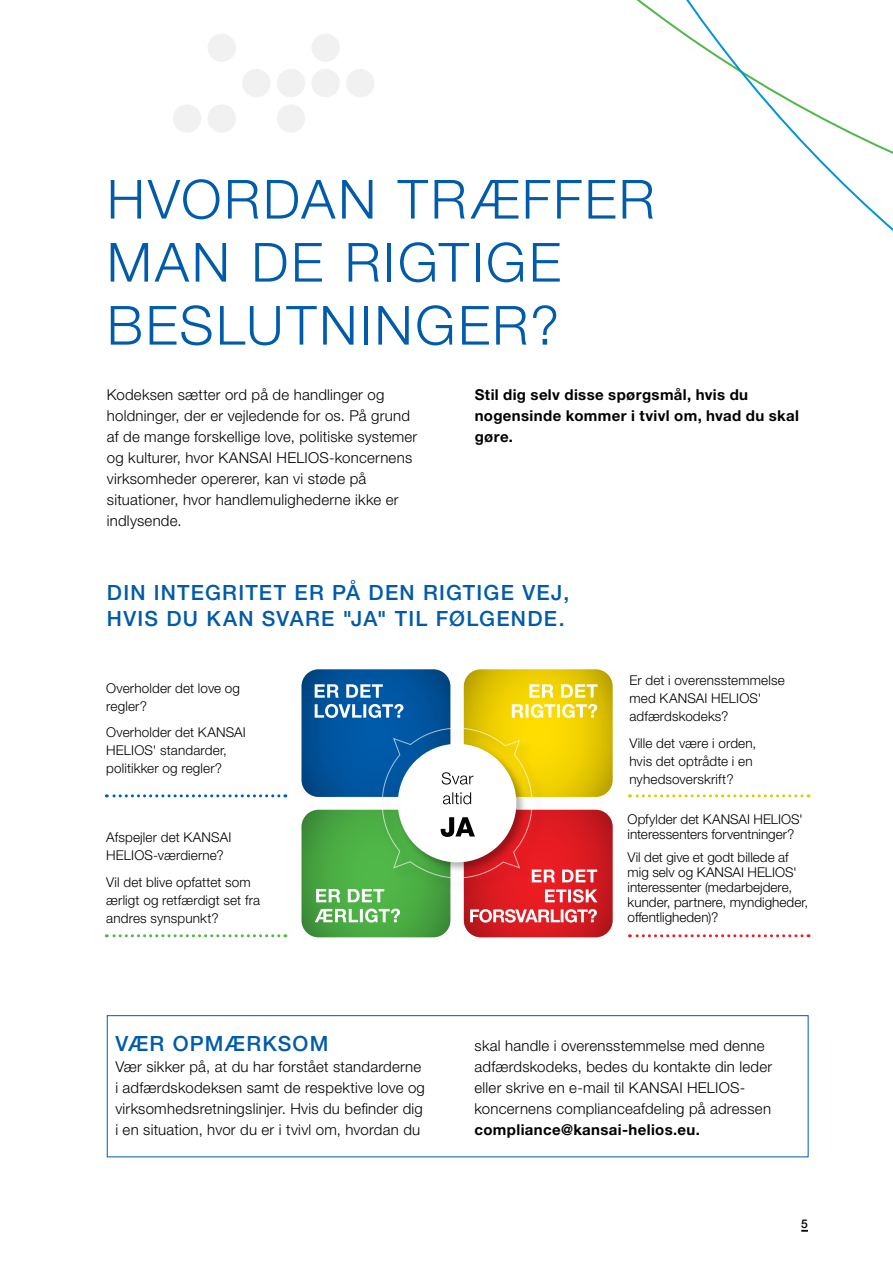
<style>
.page{position:relative;width:893px;height:1263px;background:#fff}
.page>*{position:absolute;margin:0;border:0;box-sizing:border-box;transform-origin:0 0}
.t1{font:300 54px/63px "Helvetica Neue LTW1 G";letter-spacing:.05em;color:#005baa}
.t2{font:500 21px/25.2px "Helvetica Neue LTW1 G";letter-spacing:.06em;color:#005baa}
.t3{font:300 15px/21px "Helvetica Neue LTW1 G";letter-spacing:.015em;color:#000}
.t4{font:700 15px/21px "Helvetica Neue LTW1 G";letter-spacing:.025em;color:#000}
.t5{font:300 13.5px/18px "Helvetica Neue LTW1 G";letter-spacing:.005em;color:#000}
.t6{font:500 12px "Helvetica Neue LTW1 G";color:#000}
</style>
<div class="page">
<svg style="left:801px;top:1230px;width:7px;height:2px"></svg>
<svg style="left:636px;top:0;width:257px;height:231px"></svg>
<div style="left:107px;top:1015px;width:701px;height:142px;border:1px solid #005baa"></div>
<svg style="left:629px;top:794px;width:173px;height:3px"></svg>
<svg style="left:629px;top:934px;width:173px;height:3px"></svg>
<svg style="left:106px;top:794px;width:173px;height:3px"></svg>
<svg style="left:106px;top:934px;width:173px;height:3px"></svg>
<svg style="left:302px;top:669px;width:311px;height:268px"></svg>
<div style="left:173px;top:104px;width:28px;height:29px;background:#f1f1f2;border-radius:50%"></div>
<div style="left:277px;top:104px;width:28px;height:29px;background:#f1f1f2;border-radius:50%"></div>
<div style="left:208px;top:104px;width:28px;height:29px;background:#f1f1f2;border-radius:50%"></div>
<div style="left:346px;top:69px;width:28px;height:28px;background:#f1f1f2;border-radius:50%"></div>
<div style="left:277px;top:69px;width:28px;height:28px;background:#f1f1f2;border-radius:50%"></div>
<div style="left:311px;top:69px;width:29px;height:28px;background:#f1f1f2;border-radius:50%"></div>
<div style="left:311px;top:34px;width:29px;height:28px;background:#f1f1f2;border-radius:50%"></div>
<div style="left:208px;top:34px;width:28px;height:28px;background:#f1f1f2;border-radius:50%"></div>
<div style="left:242px;top:69px;width:28px;height:28px;background:#f1f1f2;border-radius:50%"></div>
<h1 class="t1" style="left:107px;top:168px;width:549px">HVORDAN TRÆFFER<br>MAN DE RIGTIGE<br>BESLUTNINGER?</h1>
<p class="t3" style="left:107px;top:384px;width:312px">Kodeksen sætter ord på de handlinger og holdninger, der er vejledende for os. På grund af de mange forskellige love, politiske systemer og kulturer, hvor KANSAI HELIOS-koncernens virksomheder opererer, kan vi støde på situationer, hvor handlemulighederne ikke er indlysende.</p>
<p class="t4" style="left:475px;top:384px;width:326px">Stil dig selv disse spørgsmål, hvis du nogensinde kommer i tvivl om, hvad du skal gøre.</p>
<h2 class="t2" style="left:107px;top:580px;width:464px">DIN INTEGRITET ER PÅ DEN RIGTIGE VEJ,<br>HVIS DU KAN SVARE "JA" TIL FØLGENDE.</h2>
<p class="t5" style="left:106px;top:679px;width:135px">Overholder det love og regler?</p>
<p class="t5" style="left:106px;top:723px;width:141px">Overholder det KANSAI<br>HELIOS' standarder, politikker og regler?</p>
<p class="t5" style="left:106px;top:828px;width:127px">Afspejler det KANSAI<br>HELIOS-værdierne?</p>
<p class="t5" style="left:106px;top:873px;width:155px">Vil det blive opfattet som ærligt og retfærdigt set fra andres synspunkt?</p>
<p class="t5" style="left:629px;top:671px;width:157px">Er det i overensstemmelse med KANSAI HELIOS' adfærdskodeks?</p>
<p class="t5" style="left:629px;top:734px;width:128px">Ville det være i orden, hvis det optrådte i en nyhedsoverskrift?</p>
<p class="t5" style="left:628px;top:811px;width:177px;line-height:15px">Opfylder det KANSAI HELIOS' interessenters forventninger?</p>
<p class="t5" style="left:628px;top:850px;width:182px;line-height:15px">Vil det give et godt billede af mig selv og KANSAI HELIOS' interessenter (medarbejdere, kunder, partnere, myndigheder, offentligheden)?</p>
<h2 class="t2" style="left:115px;top:1031px;width:214px">VÆR OPMÆRKSOM</h2>
<p class="t3" style="left:115px;top:1056px;width:311px">Vær sikker på, at du har forstået standarderne i adfærdskodeksen samt de respektive love og virksomhedsretningslinjer. Hvis du befinder dig i en situation, hvor du er i tvivl om, hvordan du</p>
<p class="t3" style="left:474px;top:1035px;width:299px">skal handle i overensstemmelse med denne adfærdskodeks, bedes du kontakte din leder eller skrive en e-mail til KANSAI HELIOS&shy;koncernens complianceafdeling på adressen</p>
<p class="t4" style="left:474px;top:1119px;width:227px">compliance@kansai-helios.eu.</p>
<p class="t6" style="left:801px;top:1216px;width:8px">5</p>
</div>
